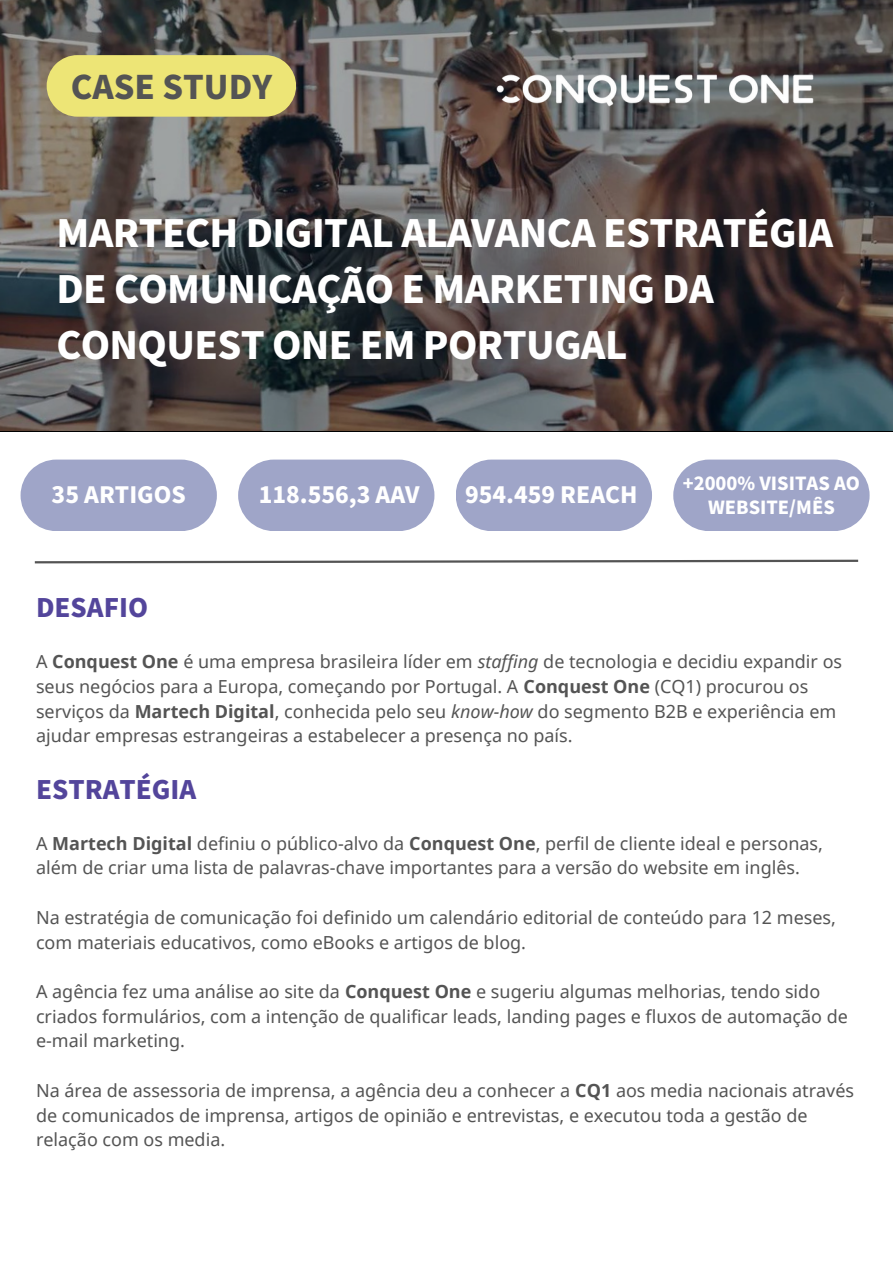
<style>
.page{position:relative;width:893px;height:1264px;background:#fff}
.page>*{position:absolute;margin:0;border:0;box-sizing:border-box;transform-origin:0 0}
.t1{font:900 37.5px/56.2px "Noto Sans JP";letter-spacing:-.015em;color:#fff}
.t2{font:900 32.4px "Noto Sans JP";color:#545454}
.t3{font:900 25.5px "Noto Sans JP";color:#53459b}
.t4{font:900 22.5px "Noto Sans JP";color:#fff}
.t5{font:18px/24.8px "Noto Sans";color:#545454}
.t6{font:900 18px/24.8px "Noto Sans JP";color:#fff;text-align:center}
.s1{font-weight:700}
.s2{font-style:italic}
</style>
<div class="page">
<img style="left:0;top:0;width:892px;height:431px">
<svg style="left:47px;top:55px;width:249px;height:62px;background:#e5dd74"></svg>
<svg style="left:34px;top:559px;width:825px;height:5px"></svg>
<svg style="left:21px;top:459px;width:196px;height:71px;background:#a6accc"></svg>
<svg style="left:238px;top:459px;width:196px;height:71px;background:#a6accc"></svg>
<svg style="left:456px;top:459px;width:196px;height:71px;background:#a6accc"></svg>
<svg style="left:673px;top:459px;width:196px;height:71px;background:#a6accc"></svg>
<img style="left:463px;top:56px;width:377px;height:60px">
<p class="t2" style="left:71px;top:61px;width:203px">CASE STUDY</p>
<p class="t1" style="left:56px;top:203px;width:778px">MARTECH DIGITAL ALAVANCA ESTRATÉGIA<br>DE COMUNICAÇÃO E MARKETING DA<br>CONQUEST ONE EM PORTUGAL</p>
<p class="t4" style="left:52px;top:477px;width:136px">35 ARTIGOS</p>
<p class="t4" style="left:259px;top:477px;width:162px">118.556,3 AAV</p>
<p class="t4" style="left:465px;top:477px;width:174px">954.459 REACH</p>
<p class="t6" style="left:682px;top:470px;width:179px">+2000% VISITAS AO<br>WEBSITE/MÊS</p>
<p class="t3" style="left:36px;top:588px;width:114px">DESAFIO</p>
<p class="t5" style="left:36px;top:649px;width:807px">A <span class="s1">Conquest One</span> é uma empresa brasileira líder em <span class="s2">staffing</span> de tecnologia e decidiu expandir os seus negócios para a Europa, começando por Portugal. A <span class="s1">Conquest One</span> (CQ1) procurou os serviços da <span class="s1">Martech Digital</span>, conhecida pelo seu <span class="s2">know-how</span> do segmento B2B e experiência em ajudar empresas estrangeiras a estabelecer a presença no país.</p>
<p class="t3" style="left:36px;top:769px;width:162px">ESTRATÉGIA</p>
<p class="t5" style="left:36px;top:830px;width:788px">A <span class="s1">Martech Digital</span> definiu o público-alvo da <span class="s1">Conquest One</span>, perfil de cliente ideal e personas, além de criar uma lista de palavras-chave importantes para a versão do website em inglês.</p>
<p class="t5" style="left:36px;top:904px;width:801px">Na estratégia de comunicação foi definido um calendário editorial de conteúdo para 12 meses, com materiais educativos, como eBooks e artigos de blog.</p>
<p class="t5" style="left:36px;top:978px;width:813px">A agência fez uma análise ao site da <span class="s1">Conquest One</span> e sugeriu algumas melhorias, tendo sido criados formulários, com a intenção de qualificar leads, landing pages e fluxos de automação de e-mail marketing.</p>
<p class="t5" style="left:36px;top:1077px;width:819px">Na área de assessoria de imprensa, a agência deu a conhecer a <span class="s1">CQ1</span> aos media nacionais através de comunicados de imprensa, artigos de opinião e entrevistas, e executou toda a gestão de relação com os media.</p>
</div>
